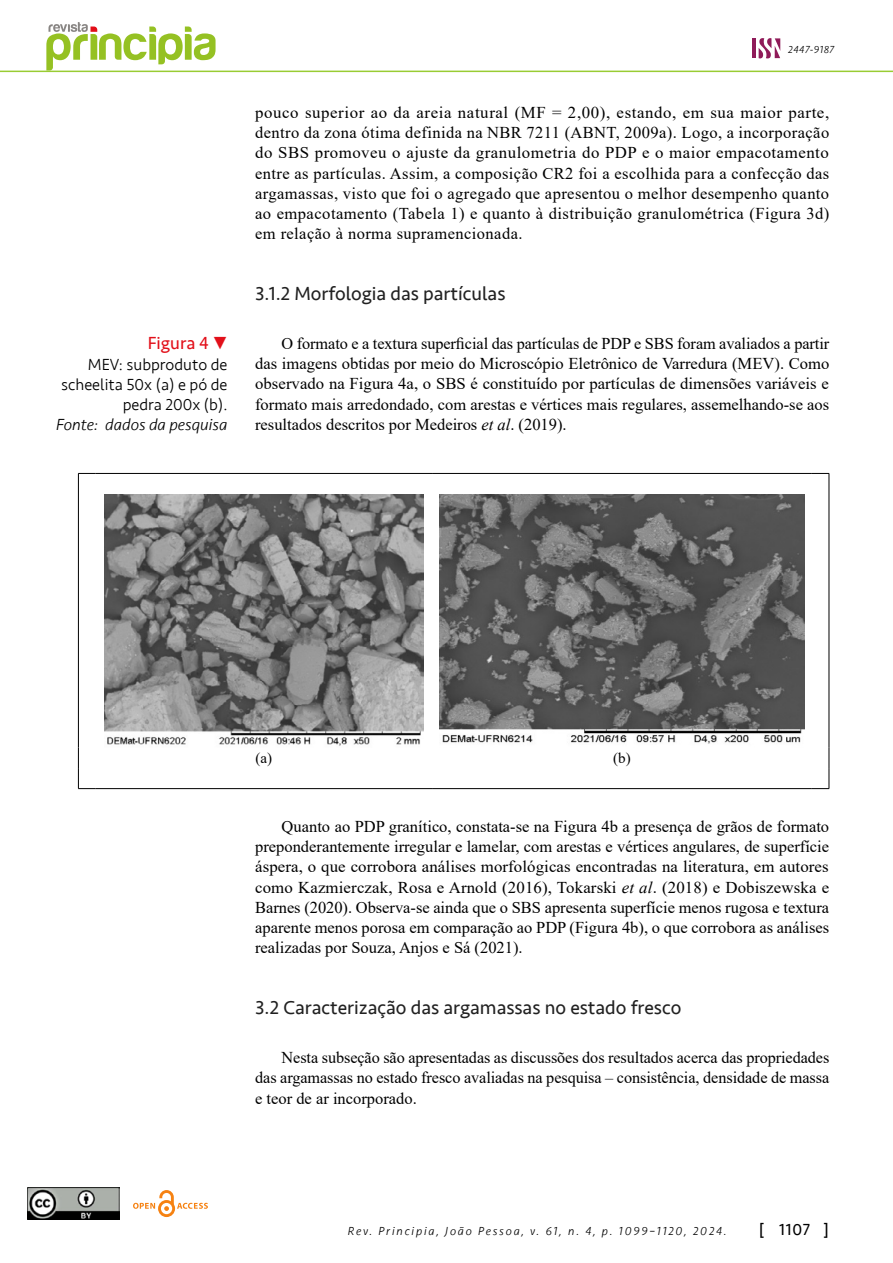
<style>
.page{position:relative;width:893px;height:1263px;background:#fff}
.page>*{position:absolute;margin:0;border:0;box-sizing:border-box;transform-origin:0 0}
.t1{font:19.5px "Seravek";color:#212121}
.t2{font:18px "Seravek";color:#e2101a}
.t3{font:16.5px/20.2px "Times New Roman";color:#000;text-align:justify}
.t4{font:300 16.5px/20.2px "Seravek";color:#000;text-align:right}
.t5{font:italic 300 16.5px "Seravek";color:#000}
.t6{font:16.5px "Seravek";color:#000}
.t7{font:15px "Times New Roman";color:#000}
.t8{font:italic 300 12px "Seravek";letter-spacing:.15em;color:#000}
.t9{font:italic 300 10.5px "Seravek";letter-spacing:.05em;color:#000}
.s1{font-style:italic}
</style>
<div class="page">
<hr style="left:0;top:71px;width:893px;height:1px;background:#9c3">
<img style="left:28px;top:1187px;width:91px;height:32px">
<svg style="left:133px;top:1190px;width:75px;height:27px"></svg>
<svg style="left:78px;top:473px;width:18px;height:1px"></svg>
<hr style="left:78px;top:474px;width:1px;height:274px;background:#000">
<hr style="left:96px;top:473px;width:336px;height:1px;background:#000">
<hr style="left:432px;top:473px;width:380px;height:1px;background:#000">
<svg style="left:812px;top:473px;width:17px;height:1px"></svg>
<hr style="left:829px;top:474px;width:1px;height:274px;background:#000">
<svg style="left:78px;top:748px;width:18px;height:41px"></svg>
<hr style="left:96px;top:788px;width:336px;height:1px;background:#000">
<hr style="left:432px;top:788px;width:380px;height:1px;background:#000">
<svg style="left:812px;top:748px;width:18px;height:41px"></svg>
<img style="left:104px;top:495px;width:320px;height:251px">
<img style="left:440px;top:495px;width:364px;height:249px">
<svg style="left:46px;top:22px;width:170px;height:49px"></svg>
<hr style="left:752px;top:38px;width:3px;height:20px;background:#8f1b59">
<svg style="left:759px;top:38px;width:21px;height:20px"></svg>
<p class="t2" style="left:148px;top:329px;width:81px">Figura 4 •</p>
<p class="t4" style="left:61px;top:354px;width:168px">MEV: subproduto de scheelita 50x (a) e pó de pedra 200x (b).</p>
<p class="t5" style="left:56px;top:415px;width:173px">Fonte: dados da pesquisa</p>
<p class="t9" style="left:788px;top:43px;width:48px">2447-9187</p>
<p class="t3" style="left:255px;top:102px;width:576px">pouco superior ao da areia natural (MF = 2,00), estando, em sua maior parte, dentro da zona ótima definida na NBR 7211 (ABNT, 2009a). Logo, a incorporação do SBS promoveu o ajuste da granulometria do PDP e o maior empacotamento entre as partículas. Assim, a composição CR2 foi a escolhida para a confecção das argamassas, visto que foi o agregado que apresentou o melhor desempenho quanto ao empacotamento (Tabela 1) e quanto à distribuição granulométrica (Figura 3d) em relação à norma supramencionada.</p>
<p class="t1" style="left:255px;top:278px;width:252px">3.1.2 Morfologia das partículas</p>
<p class="t3" style="left:255px;top:333px;width:576px;text-indent:26px">O formato e a textura superficial das partículas de PDP e SBS foram avaliados a partir das imagens obtidas por meio do Microscópio Eletrônico de Varredura (MEV). Como observado na Figura 4a, o SBS é constituído por partículas de dimensões variáveis e formato mais arredondado, com arestas e vértices mais regulares, assemelhando-se aos resultados descritos por Medeiros <span class="s1">et al</span>. (2019).</p>
<p class="t7" style="left:256px;top:748px;width:18px">(a)</p>
<p class="t7" style="left:613px;top:748px;width:19px">(b)</p>
<p class="t3" style="left:255px;top:816px;width:576px;text-indent:26px">Quanto ao PDP granítico, constata-se na Figura 4b a presença de grãos de formato preponderantemente irregular e lamelar, com arestas e vértices angulares, de superfície áspera, o que corrobora análises morfológicas encontradas na literatura, em autores como Kazmierczak, Rosa e Arnold (2016), Tokarski <span class="s1">et al</span>. (2018) e Dobiszewska e Barnes (2020). Observa-se ainda que o SBS apresenta superfície menos rugosa e textura aparente menos porosa em comparação ao PDP (Figura 4b), o que corrobora as análises realizadas por Souza, Anjos e Sá (2021).</p>
<p class="t1" style="left:255px;top:992px;width:428px">3.2 Caracterização das argamassas no estado fresco</p>
<p class="t3" style="left:255px;top:1047px;width:576px;text-indent:26px">Nesta subseção são apresentadas as discussões dos resultados acerca das propriedades das argamassas no estado fresco avaliadas na pesquisa – consistência, densidade de massa e teor de ar incorporado.</p>
<p class="t8" style="left:348px;top:1224px;width:380px">Rev. Principia, João Pessoa, v. 61, n. 4, p. 1099–1120, 2024.</p>
<p class="t6" style="left:759px;top:1216px;width:72px">[ 1107 ]</p>
</div>
